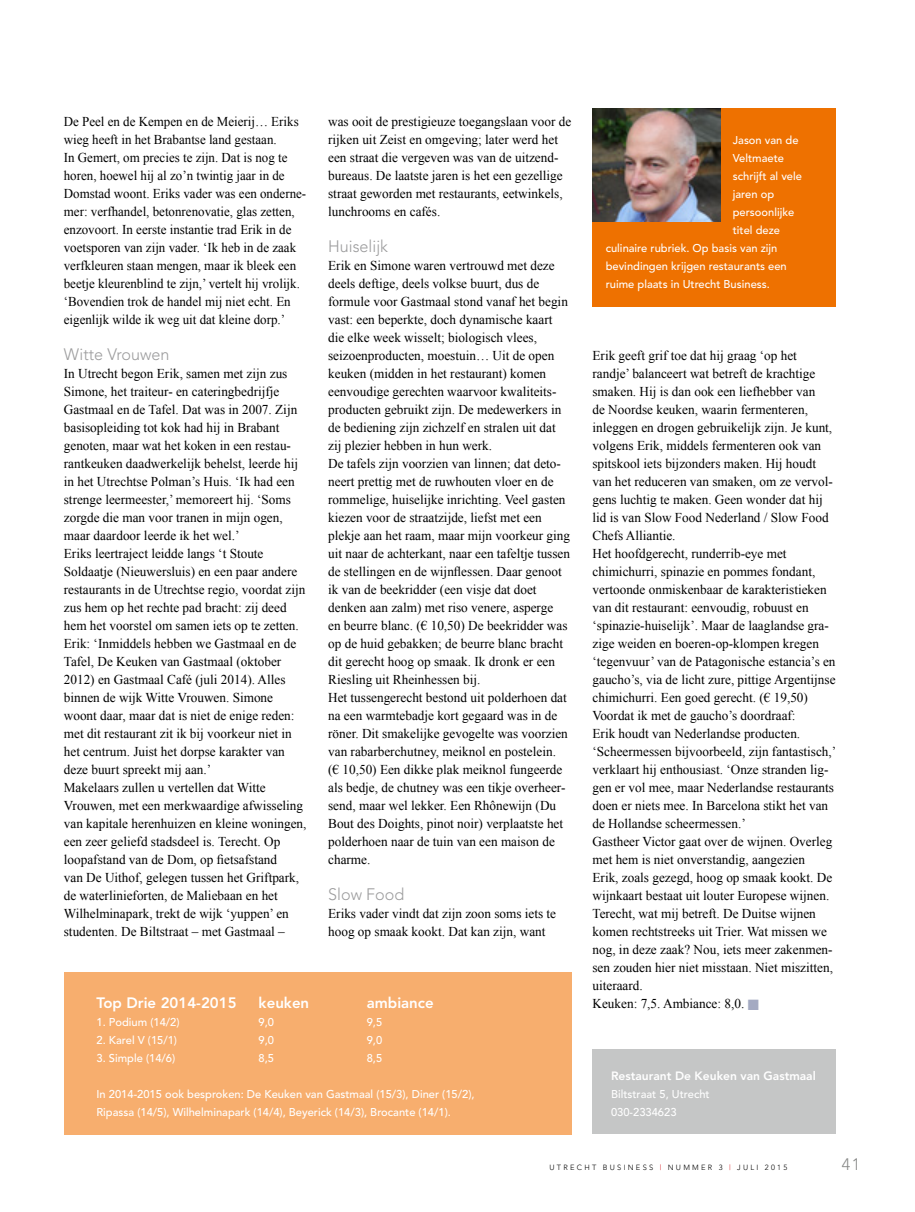
<style>
.page{position:relative;width:915px;height:1212px;background:#fff}
.page>*{position:absolute;margin:0;border:0;box-sizing:border-box;transform-origin:0 0}
.t1{font:300 16.5px "Avenir";color:#9c9c9d}
.t2{font:300 16.5px "Avenir";color:#868786}
.t3{font:800 15px "Avenir";color:#fff}
.t4{font:13.5px/18px "Times New Roman";color:#000}
.t5{font:13.5px/18px "Times New Roman";color:#000;scale:.96 1}
.t6{font:800 12px "Avenir";color:#fff}
.t7{font:500 11.25px/18px "Avenir";color:#fff}
.t8{font:300 7.5px "Avenir";letter-spacing:.3em;color:#000}
.s1{color:#a4aac2}
.s2{color:#d3050c}
</style>
<div class="page">
<div style="left:592px;top:1049px;width:243px;height:85px;background:#c5c6c6"></div>
<div style="left:64px;top:972px;width:507px;height:162px;background:#f7ae6e"></div>
<div style="left:592px;top:108px;width:243px;height:198px;background:#ee7100"></div>
<img style="left:592px;top:108px;width:127px;height:113px">
<p class="t5" style="left:64px;top:112px;width:254px">De Peel en de Kempen en de Meierij… Eriks wieg heeft in het Brabantse land gestaan.<br>In Gemert, om precies te zijn. Dat is nog te horen, hoewel hij al zo’n twintig jaar in de Domstad woont. Eriks vader was een onderne&shy;mer: verfhandel, betonrenovatie, glas zetten, enzovoort. In eerste instantie trad Erik in de voetsporen van zijn vader. ‘Ik heb in de zaak verfkleuren staan mengen, maar ik bleek een beetje kleurenblind te zijn,’ vertelt hij vrolijk. ‘Bovendien trok de handel mij niet echt. En eigenlijk wilde ik weg uit dat kleine dorp.’</p>
<p class="t1" style="left:64px;top:345px;width:107px">Witte Vrouwen</p>
<p class="t4" style="left:64px;top:364px;width:244px">In Utrecht begon Erik, samen met zijn zus Simone, het traiteur- en cateringbedrijfje Gastmaal en de Tafel. Dat was in 2007. Zijn basisopleiding tot kok had hij in Brabant genoten, maar wat het koken in een restau&shy;rantkeuken daadwerkelijk behelst, leerde hij in het Utrechtse Polman’s Huis. ‘Ik had een strenge leermeester,’ memoreert hij. ‘Soms zorgde die man voor tranen in mijn ogen, maar daardoor leerde ik het wel.’<br>Eriks leertraject leidde langs ‘t Stoute Soldaatje (Nieuwersluis) en een paar andere restaurants in de Utrechtse regio, voordat zijn zus hem op het rechte pad bracht: zij deed hem het voorstel om samen iets op te zetten.<br>Erik: ‘Inmiddels hebben we Gastmaal en de Tafel, De Keuken van Gastmaal (oktober 2012) en Gastmaal Café (juli 2014). Alles binnen de wijk Witte Vrouwen. Simone woont daar, maar dat is niet de enige reden: met dit restaurant zit ik bij voorkeur niet in het centrum. Juist het dorpse karakter van deze buurt spreekt mij aan.’<br>Makelaars zullen u vertellen dat Witte Vrouwen, met een merkwaardige afwisseling van kapitale herenhuizen en kleine woningen, een zeer geliefd stadsdeel is. Terecht. Op loopafstand van de Dom, op fietsafstand<br>van De Uithof, gelegen tussen het Griftpark, de waterlinieforten, de Maliebaan en het Wilhelminapark, trekt de wijk ‘yuppen’ en studenten. De Biltstraat – met Gastmaal –</p>
<p class="t4" style="left:328px;top:112px;width:244px">was ooit de prestigieuze toegangslaan voor de rijken uit Zeist en omgeving; later werd het een straat die vergeven was van de uitzend&shy;bureaus. De laatste jaren is het een gezellige straat geworden met restaurants, eetwinkels, lunchrooms en cafés.</p>
<p class="t1" style="left:328px;top:237px;width:61px">Huiselijk</p>
<p class="t4" style="left:328px;top:256px;width:243px">Erik en Simone waren vertrouwd met deze deels deftige, deels volkse buurt, dus de formule voor Gastmaal stond vanaf het begin vast: een beperkte, doch dynamische kaart die elke week wisselt; biologisch vlees, seizoenproducten, moestuin… Uit de open keuken (midden in het restaurant) komen eenvoudige gerechten waarvoor kwaliteits&shy;producten gebruikt zijn. De medewerkers in de bediening zijn zichzelf en stralen uit dat zij plezier hebben in hun werk.<br>De tafels zijn voorzien van linnen; dat deto&shy;neert prettig met de ruwhouten vloer en de rommelige, huiselijke inrichting. Veel gasten kiezen voor de straatzijde, liefst met een plekje aan het raam, maar mijn voorkeur ging uit naar de achterkant, naar een tafeltje tussen de stellingen en de wijnflessen. Daar genoot ik van de beekridder (een visje dat doet denken aan zalm) met riso venere, asperge<br>en beurre blanc. (€ 10,50) De beekridder was op de huid gebakken; de beurre blanc bracht dit gerecht hoog op smaak. Ik dronk er een Riesling uit Rheinhessen bij.<br>Het tussengerecht bestond uit polderhoen dat na een warmtebadje kort gegaard was in de röner. Dit smakelijke gevogelte was voorzien van rabarberchutney, meiknol en postelein. (€ 10,50) Een dikke plak meiknol fungeerde als bedje, de chutney was een tikje overheer&shy;send, maar wel lekker. Een Rhônewijn (Du Bout des Doights, pinot noir) verplaatste het polderhoen naar de tuin van een maison de charme.</p>
<p class="t1" style="left:328px;top:885px;width:78px">Slow Food</p>
<p class="t4" style="left:328px;top:904px;width:229px">Eriks vader vindt dat zijn zoon soms iets te hoog op smaak kookt. Dat kan zijn, want</p>
<p class="t3" style="left:96px;top:994px;width:141px">Top Drie 2014-2015</p>
<p class="t3" style="left:258px;top:994px;width:52px">keuken</p>
<p class="t3" style="left:366px;top:994px;width:68px">ambiance</p>
<p class="t7" style="left:96px;top:1013px;width:84px">1. Podium (14/2)</p>
<p class="t7" style="left:258px;top:1013px;width:17px">9,0</p>
<p class="t7" style="left:366px;top:1013px;width:17px">9,5</p>
<p class="t7" style="left:96px;top:1031px;width:82px">2. Karel V (15/1)</p>
<p class="t7" style="left:258px;top:1031px;width:17px">9,0</p>
<p class="t7" style="left:366px;top:1031px;width:17px">9,0</p>
<p class="t7" style="left:96px;top:1049px;width:80px">3. Simple (14/6)</p>
<p class="t7" style="left:258px;top:1049px;width:17px">8,5</p>
<p class="t7" style="left:366px;top:1049px;width:17px">8,5</p>
<p class="t7" style="left:96px;top:1085px;width:379px">In 2014-2015 ook besproken: De Keuken van Gastmaal (15/3), Diner (15/2),<br>Ripassa (14/5), Wilhelminapark (14/4), Beyerick (14/3), Brocante (14/1).</p>
<p class="t7" style="left:732px;top:131px;width:67px">Jason van de</p>
<p class="t7" style="left:732px;top:149px;width:53px">Veltmaete</p>
<p class="t7" style="left:732px;top:167px;width:71px">schrijft al vele</p>
<p class="t7" style="left:732px;top:185px;width:43px">jaren op</p>
<p class="t7" style="left:732px;top:203px;width:63px">persoonlijke</p>
<p class="t7" style="left:732px;top:221px;width:49px">titel deze</p>
<p class="t7" style="left:605px;top:239px;width:173px">culinaire rubriek. Op basis van zijn</p>
<p class="t7" style="left:605px;top:257px;width:182px">bevindingen krijgen restaurants een</p>
<p class="t7" style="left:605px;top:275px;width:165px">ruime plaats in Utrecht Business.</p>
<p class="t4" style="left:592px;top:346px;width:245px">Erik geeft grif toe dat hij graag ‘op het randje’ balanceert wat betreft de krachtige smaken. Hij is dan ook een liefhebber van<br>de Noordse keuken, waarin fermenteren, inleggen en drogen gebruikelijk zijn. Je kunt, volgens Erik, middels fermenteren ook van spitskool iets bijzonders maken. Hij houdt van het reduceren van smaken, om ze vervol&shy;gens luchtig te maken. Geen wonder dat hij lid is van Slow Food Nederland / Slow Food Chefs Alliantie.<br>Het hoofdgerecht, runderrib-eye met chimichurri, spinazie en pommes fondant, vertoonde onmiskenbaar de karakteristieken van dit restaurant: eenvoudig, robuust en ‘spinazie-huiselijk’. Maar de laaglandse gra&shy;zige weiden en boeren-op-klompen kregen ‘tegenvuur’ van de Patagonische estancia’s en gaucho’s, via de licht zure, pittige Argentijnse chimichurri. Een goed gerecht. (€ 19,50)<br>Voordat ik met de gaucho’s doordraaf:<br>Erik houdt van Nederlandse producten. ‘Scheermessen bijvoorbeeld, zijn fantastisch,’ verklaart hij enthousiast. ‘Onze stranden lig&shy;gen er vol mee, maar Nederlandse restaurants doen er niets mee. In Barcelona stikt het van de Hollandse scheermessen.’<br>Gastheer Victor gaat over de wijnen. Overleg met hem is niet onverstandig, aangezien<br>Erik, zoals gezegd, hoog op smaak kookt. De wijnkaart bestaat uit louter Europese wijnen.<br>Terecht, wat mij betreft. De Duitse wijnen komen rechtstreeks uit Trier. Wat missen we nog, in deze zaak? Nou, iets meer zakenmen&shy;sen zouden hier niet misstaan. Niet miszitten, uiteraard.<br>Keuken: 7,5. Ambiance: 8,0. <span class="s1">■</span></p>
<p class="t6" style="left:610px;top:1069px;width:206px">Restaurant De Keuken van Gastmaal</p>
<p class="t7" style="left:610px;top:1085px;width:100px">Biltstraat 5, Utrecht<br>030-2334623</p>
<p class="t8" style="left:549px;top:1163px;width:239px">UTRECHT BUSINESS <span class="s2">|</span> NUMMER 3 <span class="s2">|</span> JULI 2015</p>
<p class="t2" style="left:841px;top:1155px;width:20px">41</p>
</div>
